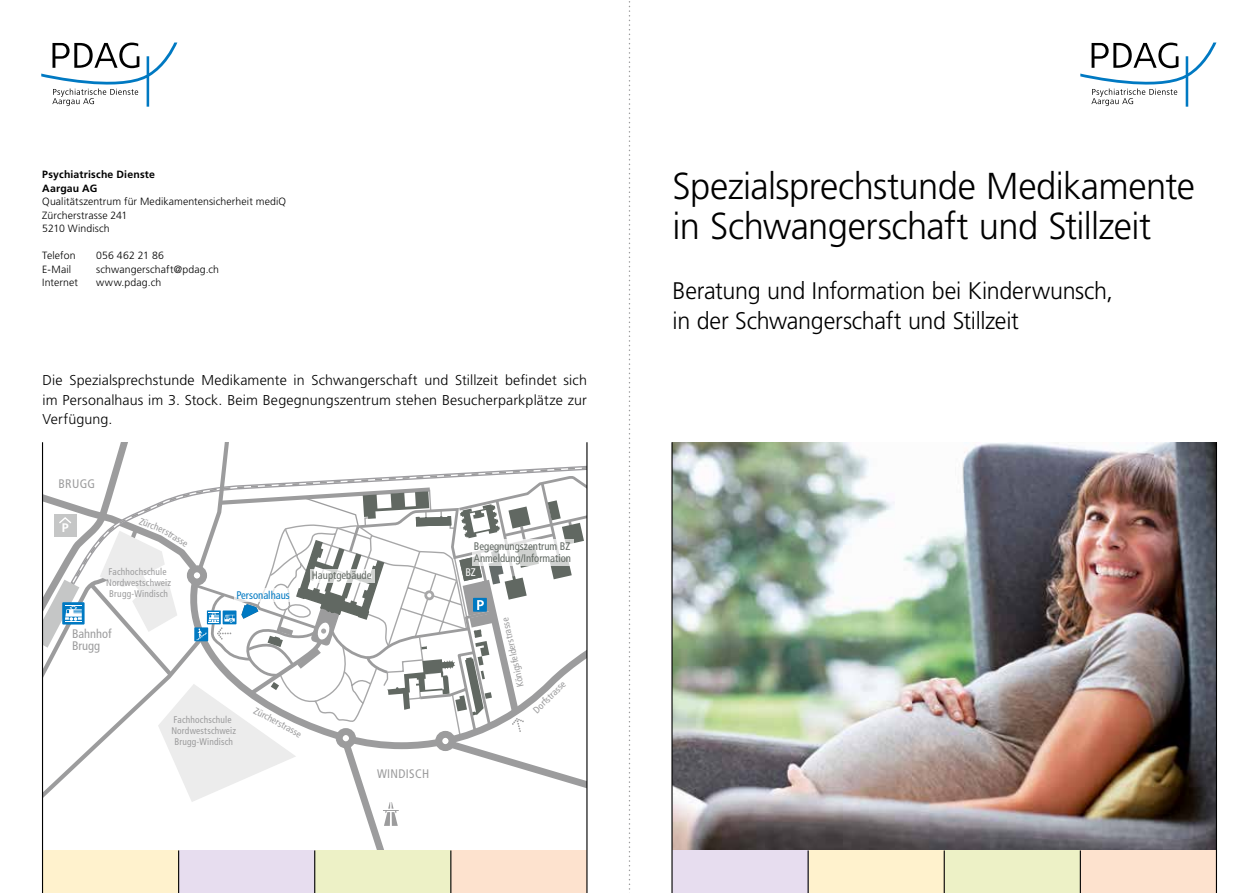
<style>
.page{position:relative;width:1259px;height:893px;background:#fff}
.page>*{position:absolute;margin:0;border:0;box-sizing:border-box;transform-origin:0 0}
.t1{font:300 37.5px/39px "Frutiger";letter-spacing:-.015em;color:#000}
.t2{font:300 24px/30px "Frutiger";letter-spacing:-.015em;color:#000}
.t3{font:300 14.25px/19.5px "Frutiger";letter-spacing:.01em;color:#000;text-align:justify}
.t4{font:condensed 12.45px "Frutiger";letter-spacing:.025em;color:#9c9c9d}
.t5{font:condensed 12.45px/12.5px "Frutiger";color:#9c9c9d}
.t6{font:700 12.45px "Frutiger";color:#fff}
.t7{font:condensed 11.1px/12.5px "Frutiger";color:#616862}
.t8{font:condensed 11.1px "Frutiger";color:#0079c2}
.t9{font:condensed 11.1px "Frutiger";color:#fff}
.t10{font:300 10.5px/13.5px "Frutiger";letter-spacing:.01em;color:#000}
.t11{font:700 10.5px/13.5px "Frutiger";letter-spacing:.02em;color:#000}
.t12{font:condensed 9.6px/11.1px "Frutiger";letter-spacing:.02em;color:#9c9c9d;text-align:center}
</style>
<div class="page">
<svg style="left:43px;top:442px;width:543px;height:408px"></svg>
<img style="left:672px;top:442px;width:544px;height:408px">
<div style="left:944px;top:850px;width:136px;height:43px;background:#edf1c6"></div>
<div style="left:1080px;top:850px;width:136px;height:43px;background:#fde2ce"></div>
<div style="left:808px;top:850px;width:136px;height:43px;background:#fff2cd"></div>
<div style="left:672px;top:850px;width:136px;height:43px;background:#e7ddef"></div>
<hr style="left:671px;top:442px;width:1px;height:451px;background:#000">
<hr style="left:807px;top:850px;width:1px;height:43px;background:#000">
<hr style="left:943px;top:850px;width:1px;height:43px;background:#000">
<hr style="left:1079px;top:850px;width:2px;height:43px;background:#000">
<hr style="left:1216px;top:442px;width:1px;height:451px;background:#000">
<svg style="left:1080px;top:43px;width:136px;height:64px"></svg>
<div style="left:451px;top:850px;width:136px;height:43px;background:#fde2ce"></div>
<div style="left:315px;top:850px;width:136px;height:43px;background:#edf1c6"></div>
<div style="left:179px;top:850px;width:136px;height:43px;background:#e7ddef"></div>
<div style="left:43px;top:850px;width:136px;height:43px;background:#fff2cd"></div>
<hr style="left:178px;top:850px;width:1px;height:43px;background:#000">
<hr style="left:314px;top:850px;width:1px;height:43px;background:#000">
<hr style="left:450px;top:850px;width:1px;height:43px;background:#000">
<hr style="left:586px;top:442px;width:1px;height:451px;background:#000">
<hr style="left:42px;top:442px;width:1px;height:451px;background:#000">
<svg style="left:41px;top:43px;width:136px;height:64px"></svg>
<svg style="left:629px;top:1px;width:1px;height:892px"></svg>
<p class="t11" style="left:42px;top:168px;width:114px">Psychiatrische Dienste<br>Aargau AG</p>
<p class="t10" style="left:42px;top:195px;width:245px">Qualitätszentrum für Medikamentensicherheit mediQ<br>Zürcherstrasse 241<br>5210 Windisch</p>
<p class="t10" style="left:42px;top:249px;width:35px">Telefon</p>
<p class="t10" style="left:96px;top:249px;width:69px">056 462 21 86</p>
<p class="t10" style="left:42px;top:262px;width:30px">E-Mail</p>
<p class="t10" style="left:96px;top:262px;width:124px">schwangerschaft@pdag.ch</p>
<p class="t10" style="left:42px;top:276px;width:37px">Internet</p>
<p class="t10" style="left:96px;top:276px;width:67px">www.pdag.ch</p>
<p class="t3" style="left:43px;top:370px;width:546px">Die Spezialsprechstunde Medikamente in Schwangerschaft und Stillzeit befindet sich im Personalhaus im 3. Stock. Beim Begegnungszentrum stehen Besucherparkplätze zur Verfügung.</p>
<p class="t4" style="left:59px;top:476px;width:38px">BRUGG</p>
<p class="t6" style="left:62px;top:520px;width:8px">P</p>
<p class="t12" style="left:142px;top:515px;width:29px;rotate:22deg">Zürcher</p>
<p class="t12" style="left:169px;top:526px;width:27px;rotate:32deg">strasse</p>
<p class="t12" style="left:106px;top:566px;width:66px">Fachhochschule<br>Nordwestschweiz<br>Brugg-Windisch</p>
<p class="t5" style="left:72px;top:627px;width:41px">Bahnhof<br>Brugg</p>
<p class="t8" style="left:236px;top:588px;width:55px">Personalhaus</p>
<p class="t7" style="left:312px;top:569px;width:61px">Hauptgebäude</p>
<p class="t12" style="left:171px;top:714px;width:66px">Fachhochschule<br>Nordwestschweiz<br>Brugg-Windisch</p>
<p class="t12" style="left:257px;top:705px;width:54px;rotate:28deg">Zürcherstrasse</p>
<p class="t4" style="left:377px;top:767px;width:54px">WINDISCH</p>
<p class="t7" style="left:474px;top:540px;width:99px">Begegnungszentrum BZ<br>Anmeldung/Information</p>
<p class="t9" style="left:465px;top:566px;width:12px">BZ</p>
<p class="t12" style="left:515px;top:688px;width:72px;rotate:-103deg">Königsfelderstrasse</p>
<p class="t12" style="left:531px;top:707px;width:42px;rotate:-44deg">Dorfstrasse</p>
<h1 class="t1" style="left:672px;top:167px;width:524px">Spezialsprechstunde Medikamente in Schwangerschaft und Stillzeit</h1>
<h2 class="t2" style="left:672px;top:275px;width:442px">Beratung und Information bei Kinderwunsch, in der Schwangerschaft und Stillzeit</h2>
</div>
